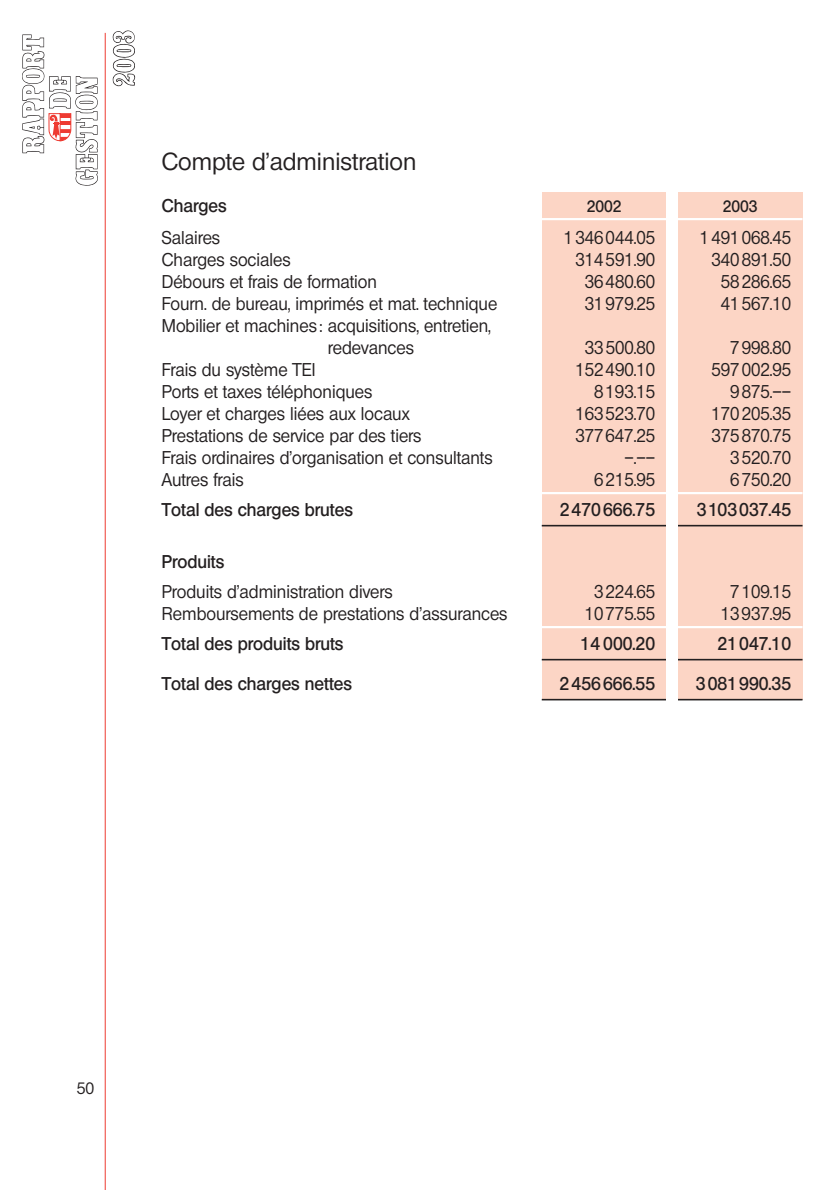
<style>
.page{position:relative;width:838px;height:1190px;background:#fff}
.page>*{position:absolute;margin:0;border:0;box-sizing:border-box;transform-origin:0 0}
.t1{font:500 24px "Olympia";color:#231f20}
.t2{font:500 18px "Olympia";color:#231f20;scale:.95 1}
.t3{font:600 18px "Olympia";color:#231f20;scale:.95 1}
.t4{font:600 16px "Olympia";color:#231f20;scale:.95 1}
.t5{font:500 16px "Olympia";color:#231f20}
</style>
<div class="page">
<hr style="left:105px;top:33px;width:1px;height:1157px;background:#ee3b32">
<svg style="left:22px;top:34px;width:76px;height:152px"></svg>
<svg style="left:112px;top:30px;width:24px;height:56px"></svg>
<div style="left:542px;top:192px;width:261px;height:508px;background:#fcd5c5"></div>
<hr style="left:508px;top:218px;width:295px;height:2px;background:#fff">
<hr style="left:508px;top:492px;width:295px;height:2px;background:#fff">
<hr style="left:542px;top:525px;width:261px;height:1px;background:#231f20">
<hr style="left:508px;top:626px;width:295px;height:2px;background:#fff">
<hr style="left:542px;top:659px;width:261px;height:1px;background:#231f20">
<hr style="left:542px;top:699px;width:261px;height:1px;background:#231f20">
<div style="left:666px;top:184px;width:12px;height:517px;background:#fff"></div>
<h1 class="t1" style="left:162px;top:153px;width:256px">Compte d’administration</h1>
<p class="t3" style="left:162px;top:199px;width:70px">Charges</p>
<p class="t4" style="left:587px;top:201px;width:38px">2002</p>
<p class="t4" style="left:723px;top:201px;width:38px">2003</p>
<p class="t2" style="left:162px;top:231px;width:63px">Salaires</p>
<p class="t2" style="left:564px;top:231px;width:98px">1346044.05</p>
<p class="t2" style="left:700px;top:231px;width:98px">1491068.45</p>
<p class="t2" style="left:162px;top:253px;width:137px">Charges sociales</p>
<p class="t2" style="left:575px;top:253px;width:85px">314591.90</p>
<p class="t2" style="left:712px;top:253px;width:85px">340891.50</p>
<p class="t2" style="left:162px;top:275px;width:228px">Débours et frais de formation</p>
<p class="t2" style="left:585px;top:275px;width:76px">36480.60</p>
<p class="t2" style="left:721px;top:275px;width:76px">58286.65</p>
<p class="t2" style="left:162px;top:297px;width:355px">Fourn. de bureau, imprimés et mat. technique</p>
<p class="t2" style="left:585px;top:297px;width:76px">31979.25</p>
<p class="t2" style="left:721px;top:297px;width:76px">41567.10</p>
<p class="t2" style="left:162px;top:319px;width:348px">Mobilier et machines: acquisitions, entretien,</p>
<p class="t2" style="left:585px;top:341px;width:76px">33500.80</p>
<p class="t2" style="left:730px;top:341px;width:66px">7998.80</p>
<p class="t2" style="left:162px;top:363px;width:163px">Frais du système TEI</p>
<p class="t2" style="left:575px;top:363px;width:85px">152490.10</p>
<p class="t2" style="left:711px;top:363px;width:85px">597002.95</p>
<p class="t2" style="left:162px;top:385px;width:223px">Ports et taxes téléphoniques</p>
<p class="t2" style="left:594px;top:385px;width:66px">8193.15</p>
<p class="t2" style="left:730px;top:385px;width:66px">9875.––</p>
<p class="t2" style="left:162px;top:407px;width:262px">Loyer et charges liées aux locaux</p>
<p class="t2" style="left:575px;top:407px;width:85px">163523.70</p>
<p class="t2" style="left:711px;top:407px;width:85px">170205.35</p>
<p class="t2" style="left:162px;top:429px;width:275px">Prestations de service par des tiers</p>
<p class="t2" style="left:575px;top:429px;width:85px">377647.25</p>
<p class="t2" style="left:711px;top:429px;width:85px">375870.75</p>
<p class="t2" style="left:162px;top:451px;width:350px">Frais ordinaires d’organisation et consultants</p>
<p class="t2" style="left:624px;top:451px;width:34px">–.––</p>
<p class="t2" style="left:730px;top:451px;width:66px">3520.70</p>
<p class="t2" style="left:162px;top:473px;width:88px">Autres frais</p>
<p class="t2" style="left:594px;top:473px;width:66px">6215.95</p>
<p class="t2" style="left:730px;top:473px;width:66px">6750.20</p>
<p class="t3" style="left:162px;top:503px;width:203px">Total des charges brutes</p>
<p class="t3" style="left:560px;top:503px;width:102px">2470666.75</p>
<p class="t3" style="left:697px;top:503px;width:101px">3103037.45</p>
<p class="t3" style="left:162px;top:555px;width:67px">Produits</p>
<p class="t2" style="left:162px;top:585px;width:245px">Produits d’administration divers</p>
<p class="t2" style="left:594px;top:585px;width:66px">3224.65</p>
<p class="t2" style="left:730px;top:585px;width:66px">7109.15</p>
<p class="t2" style="left:162px;top:607px;width:365px">Remboursements de prestations d’assurances</p>
<p class="t2" style="left:585px;top:607px;width:76px">10775.55</p>
<p class="t2" style="left:721px;top:607px;width:76px">13937.95</p>
<p class="t3" style="left:162px;top:637px;width:193px">Total des produits bruts</p>
<p class="t3" style="left:581px;top:637px;width:80px">14 000.20</p>
<p class="t3" style="left:718px;top:637px;width:79px">21047.10</p>
<p class="t3" style="left:162px;top:677px;width:202px">Total des charges nettes</p>
<p class="t3" style="left:560px;top:677px;width:102px">2456666.55</p>
<p class="t3" style="left:696px;top:677px;width:102px">3081990.35</p>
<p class="t5" style="left:77px;top:1083px;width:19px">50</p>
</div>
